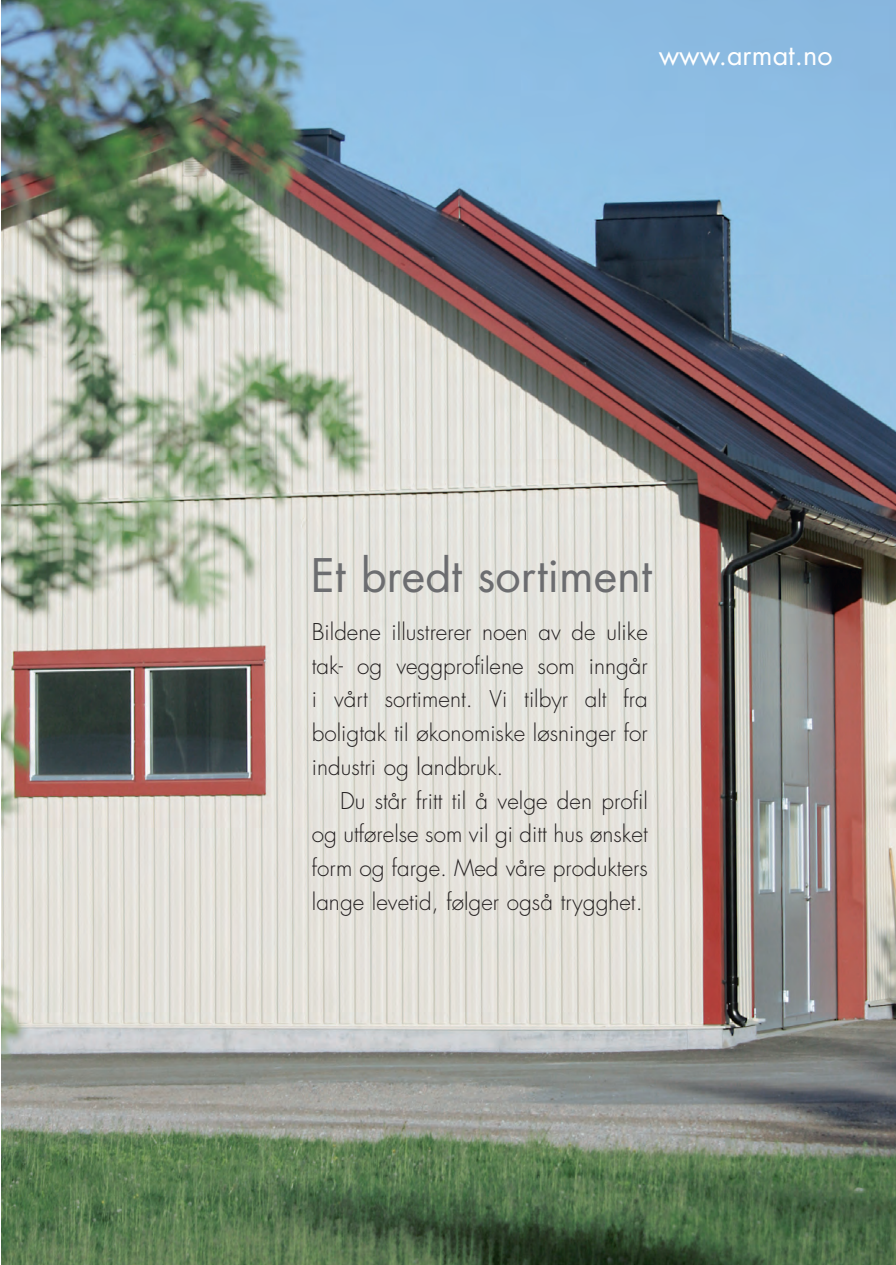
<style>
.page{position:relative;width:896px;height:1265px;background:#fff}
.page>*{position:absolute;margin:0;border:0;box-sizing:border-box;transform-origin:0 0}
.t1{font:45px "Futura Std";color:#6c6d70}
.t2{font:27px "Futura Std";color:#fff}
.t3{font:300 22.5px/33.8px "Futura Std";color:#231f20;text-align:justify}
</style>
<div class="page">
<img style="left:1px;top:0;width:894px;height:1265px">
<p class="t2" style="left:658px;top:38px;width:175px">www.armat.no</p>
<h1 class="t1" style="left:310px;top:547px;width:342px">Et bredt sortiment</h1>
<p class="t3" style="left:312px;top:615px;width:337px">Bildene illustrerer noen av de ulike tak- og veggprofilene som inngår i vårt sortiment. Vi tilbyr alt fra boligtak til økonomiske løsninger for industri og landbruk.</p>
<p class="t3" style="left:312px;top:784px;width:337px;text-indent:28px">Du står fritt til å velge den profil og utførelse som vil gi ditt hus ønsket form og farge. Med våre produkters lange levetid, følger også trygghet.</p>
</div>
